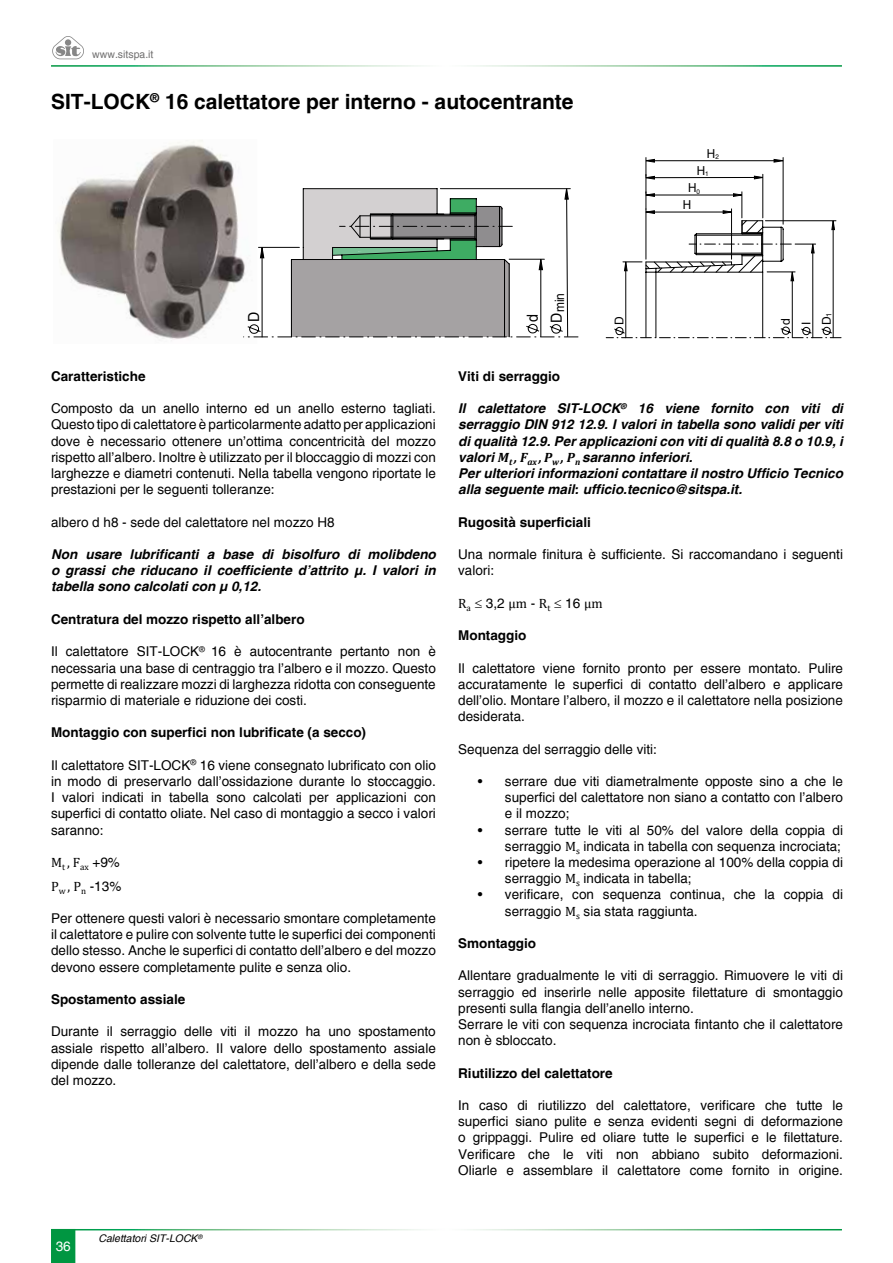
<style>
.page{position:relative;width:893px;height:1263px;background:#fff}
.page>*{position:absolute;margin:0;border:0;box-sizing:border-box;transform-origin:0 0}
.t1{font:700 21px "Helvetica";color:#000}
.t2{font:15.15px "Helvetica";color:#000;scale:.93 1}
.t3{font:13.5px/16.2px "Helvetica";color:#000;text-align:justify}
.t4{font:italic 700 13.5px/16.2px "Helvetica";color:#000;text-align:justify}
.t5{font:700 13.5px "Helvetica";color:#000}
.t6{font:13.5px "Cambria";color:#000}
.t7{font:13.5px "Helvetica";color:#fff}
.t8{font:12.9px "Helvetica";color:#000;scale:.93 1}
.t9{font:12.3px "Helvetica";color:#000;scale:.95 1}
.t10{font:12.15px/20.4px "Helvetica";color:#000}
.t11{font:italic 10.5px "Helvetica";color:#000}
.t12{font:10.5px "Helvetica";color:#706f6f}
.s1{font-size:7.5px}
.s2{font-family:"Helvetica"}
.s3{font-family:"Cambria"}
</style>
<div class="page">
<svg style="left:52px;top:36px;width:32px;height:23px"></svg>
<svg style="left:51px;top:1229px;width:24px;height:34px"></svg>
<img style="left:57px;top:140px;width:187px;height:201px">
<svg style="left:244px;top:188px;width:334px;height:150px"></svg>
<svg style="left:606px;top:158px;width:235px;height:180px"></svg>
<p class="t12" style="left:92px;top:48px;width:63px">www.sitspa.it</p>
<h1 class="t1" style="left:51px;top:89px;width:524px">SIT-LOCK<sup>®</sup> 16 calettatore per interno - autocentrante</h1>
<p class="t9" style="left:707px;top:146px;width:14px">H<sub>2</sub></p>
<p class="t9" style="left:697px;top:163px;width:14px">H<sub>1</sub></p>
<p class="t9" style="left:688px;top:180px;width:14px">H<sub>0</sub></p>
<p class="t9" style="left:683px;top:197px;width:10px">H</p>
<p class="t8" style="left:552px;top:323px;width:33px;rotate:-90deg"><sup>D</sup>min</p>
<p class="t2" style="left:245px;top:322px;width:13px;rotate:-90deg">D</p>
<p class="t10" style="left:609px;top:325px;width:10px;rotate:-90deg">D</p>
<p class="t10" style="left:775px;top:325px;width:14px;rotate:-90deg">d<br>I<br>D<span class="s1">1</span></p>
<p class="t2" style="left:524px;top:322px;width:10px;rotate:-90deg">d</p>
<p class="t5" style="left:51px;top:368px;width:96px">Caratteristiche</p>
<p class="t3" style="left:51px;top:400px;width:386px">Composto da un anello interno ed un anello esterno tagliati.<br>Questo tipo di calettatore è particolarmente adatto per applicazioni dove è necessario ottenere un’ottima concentricità del mozzo rispetto all’albero. Inoltre è utilizzato per il bloccaggio di mozzi con larghezze e diametri contenuti. Nella tabella vengono riportate le prestazioni per le seguenti tolleranze:</p>
<p class="t3" style="left:51px;top:514px;width:285px">albero d h8 - sede del calettatore nel mozzo H8</p>
<p class="t4" style="left:51px;top:546px;width:386px">Non usare lubrificanti a base di bisolfuro di molibdeno o grassi che riducano il coefficiente d’attrito µ. I valori in tabella sono calcolati con µ 0,12.</p>
<p class="t5" style="left:51px;top:611px;width:255px">Centratura del mozzo rispetto all’albero</p>
<p class="t3" style="left:51px;top:643px;width:386px">Il calettatore SIT-LOCK<sup>®</sup> 16 è autocentrante pertanto non è necessaria una base di centraggio tra l’albero e il mozzo. Questo permette di realizzare mozzi di larghezza ridotta con conseguente risparmio di materiale e riduzione dei costi.</p>
<p class="t5" style="left:51px;top:724px;width:317px">Montaggio con superfici non lubrificate (a secco)</p>
<p class="t3" style="left:51px;top:757px;width:386px">Il calettatore SIT-LOCK<sup>®</sup> 16 viene consegnato lubrificato con olio in modo di preservarlo dall’ossidazione durante lo stoccaggio.<br>I valori indicati in tabella sono calcolati per applicazioni con superfici di contatto oliate. Nel caso di montaggio a secco i valori saranno:</p>
<p class="t6" style="left:51px;top:854px;width:70px">M<sub>t</sub> , F<sub>ax</sub> <span class="s2">+9%</span></p>
<p class="t3" style="left:51px;top:878px;width:72px"><span class="s3">P</span><sub>w</sub> <span class="s3">, P</span><sub>n</sub> -13%</p>
<p class="t3" style="left:51px;top:910px;width:386px">Per ottenere questi valori è necessario smontare completamente il calettatore e pulire con solvente tutte le superfici dei componenti dello stesso. Anche le superfici di contatto dell’albero e del mozzo devono essere completamente pulite e senza olio.</p>
<p class="t5" style="left:51px;top:991px;width:136px">Spostamento assiale</p>
<p class="t3" style="left:51px;top:1024px;width:386px">Durante il serraggio delle viti il mozzo ha uno spostamento assiale rispetto all’albero. Il valore dello spostamento assiale dipende dalle tolleranze del calettatore, dell’albero e della sede del mozzo.</p>
<p class="t5" style="left:458px;top:368px;width:104px">Viti di serraggio</p>
<p class="t4" style="left:458px;top:400px;width:386px;text-align:left">Il calettatore SIT-LOCK<sup>®</sup> 16 viene fornito con viti di serraggio DIN 912 12.9. I valori in tabella sono validi per viti di qualità 12.9. Per applicazioni con viti di qualità 8.8 o 10.9, i valori <span class="s3">M</span><sub>t</sub> <span class="s3">, F</span><sub>ax</sub> <span class="s3">,P</span><sub>w</sub> <span class="s3">, P</span><sub>n</sub> saranno inferiori.<br>Per ulteriori informazioni contattare il nostro Ufficio Tecnico alla seguente mail: ufficio.tecnico@sitspa.it.</p>
<p class="t5" style="left:458px;top:514px;width:134px">Rugosità superficiali</p>
<p class="t3" style="left:458px;top:546px;width:386px">Una normale finitura è sufficiente. Si raccomandano i seguenti valori:</p>
<p class="t6" style="left:458px;top:595px;width:146px">R<sub>a</sub> ≤ <span class="s2">3,2</span> µm <span class="s2">-</span> R<sub>t</sub> ≤ <span class="s2">16</span> µm</p>
<p class="t5" style="left:458px;top:627px;width:70px">Montaggio</p>
<p class="t3" style="left:458px;top:660px;width:386px">Il calettatore viene fornito pronto per essere montato. Pulire accuratamente le superfici di contatto dell’albero e applicare dell’olio. Montare l’albero, il mozzo e il calettatore nella posizione desiderata.</p>
<p class="t3" style="left:458px;top:741px;width:200px">Sequenza del serraggio delle viti:</p>
<p class="t3" style="left:505px;top:773px;width:340px;text-indent:-27px">• serrare due viti diametralmente opposte sino a che le superfici del calettatore non siano a contatto con l’albero e il mozzo;</p>
<p class="t3" style="left:478px;top:822px;width:367px;text-align:right">• serrare tutte le viti al 50% del valore della coppia di serraggio <span class="s3">M</span><sub>s</sub> indicata in tabella con sequenza incrociata;</p>
<p class="t3" style="left:505px;top:854px;width:340px;text-indent:-27px">• ripetere la medesima operazione al 100% della coppia di serraggio <span class="s3">M</span><sub>s</sub> indicata in tabella;</p>
<p class="t3" style="left:505px;top:886px;width:340px;text-indent:-27px">• verificare, con sequenza continua, che la coppia di serraggio <span class="s3">M</span><sub>s</sub> sia stata raggiunta.</p>
<p class="t5" style="left:458px;top:935px;width:80px">Smontaggio</p>
<p class="t3" style="left:458px;top:967px;width:386px;text-align:left">Allentare gradualmente le viti di serraggio. Rimuovere le viti di serraggio ed inserirle nelle apposite filettature di smontaggio presenti sulla flangia dell’anello interno.<br>Serrare le viti con sequenza incrociata fintanto che il calettatore non è sbloccato.</p>
<p class="t5" style="left:458px;top:1064px;width:156px">Riutilizzo del calettatore</p>
<p class="t3" style="left:458px;top:1097px;width:386px">In caso di riutilizzo del calettatore, verificare che tutte le superfici siano pulite e senza evidenti segni di deformazione o grippaggi. Pulire ed oliare tutte le superfici e le filettature.<br>Verificare che le viti non abbiano subito deformazioni.<br>Oliarle e assemblare il calettatore come fornito in origine.</p>
<p class="t7" style="left:56px;top:1238px;width:17px">36</p>
<p class="t11" style="left:98px;top:1232px;width:105px">Calettatori SIT-LOCK<sup>®</sup></p>
</div>
